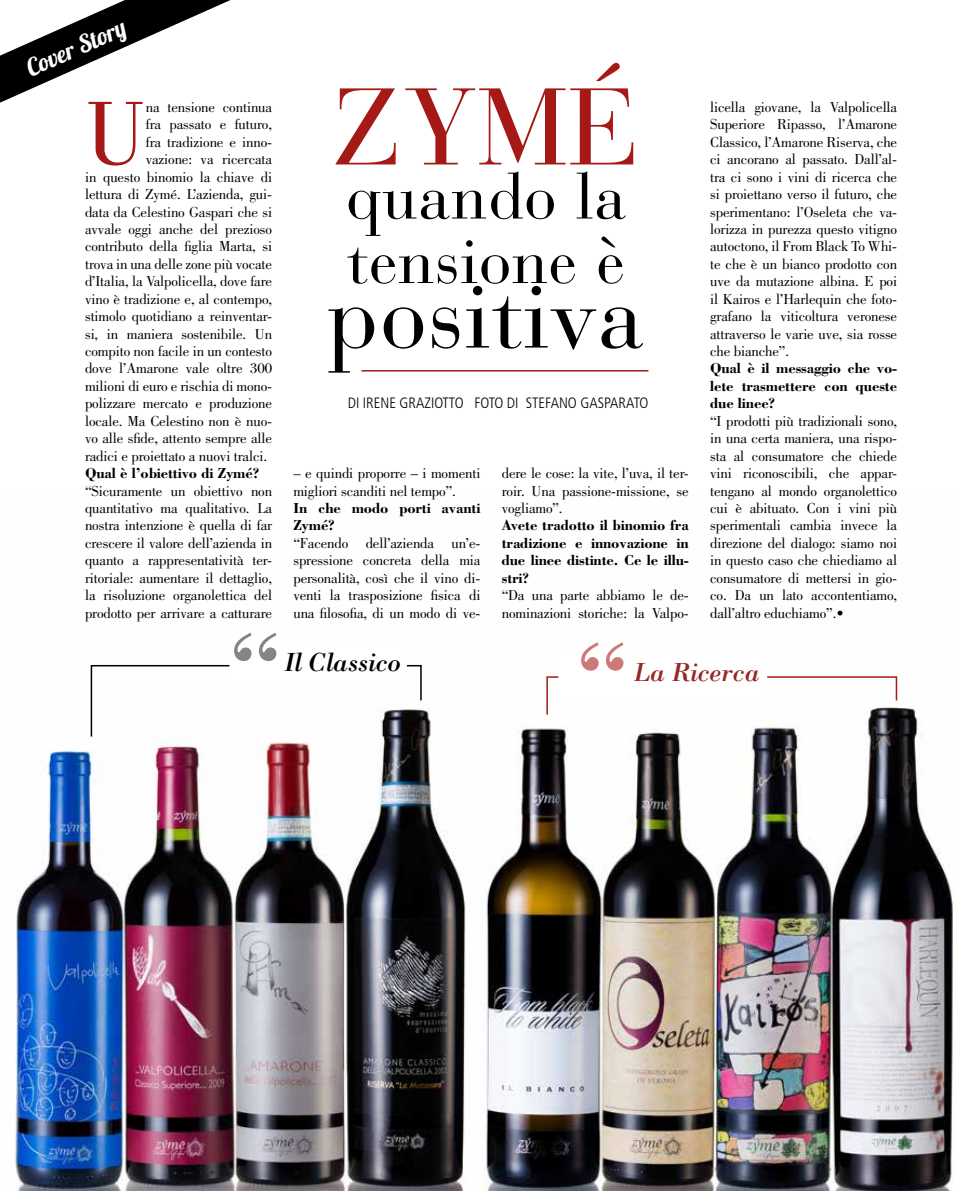
<style>
.page{position:relative;width:961px;height:1191px;background:#fff}
.page>*{position:absolute;margin:0;border:0;box-sizing:border-box;transform-origin:0 0}
.t1{font:108px "Bauer Bodoni Std";color:#a51a16}
.t2{font:93.3px "Bodoni Std";color:#a51a16}
.t3{font:93px "Bauer Bodoni Std";letter-spacing:.01em;color:#000}
.t4{font:64.5px/64.5px "Bauer Bodoni Std";letter-spacing:.01em;color:#000}
.t5{font:italic 27px "Bodoni Std";letter-spacing:-.01em;color:#000}
.t6{font:italic 27px "Bodoni Std";letter-spacing:-.01em;color:#932825}
.t7{font:24px "Lobster";color:#fff}
.t8{font:15px/17.4px "Bodoni Std";letter-spacing:-.01em;color:#000;text-align:justify}
.t9{font:700 15px/17.4px "Bodoni Std";letter-spacing:-.01em;color:#000;text-align:justify}
.t10{font:300 condensed 15px "Frutiger LT Std";color:#000}
</style>
<div class="page">
<img style="left:15px;top:708px;width:938px;height:483px">
<svg style="left:0;top:0;width:231px;height:103px"></svg>
<hr style="left:361px;top:370px;width:287px;height:1px;background:#a51a16">
<svg style="left:90px;top:632px;width:332px;height:106px"></svg>
<svg style="left:546px;top:642px;width:352px;height:74px"></svg>
<h3 class="t7" style="left:21px;top:55px;width:108px;rotate:-24deg">Cover Story</h3>
<h2 class="t2" style="left:85px;top:81px;width:63px">U</h2>
<p class="t8" style="left:146px;top:98px;width:128px">na tensione continua</p>
<p class="t8" style="left:146px;top:116px;width:128px">fra passato e futuro,</p>
<p class="t8" style="left:146px;top:133px;width:128px">fra tradizione e inno-</p>
<p class="t8" style="left:146px;top:151px;width:128px">vazione: va ricercata</p>
<p class="t8" style="left:85px;top:168px;width:189px">in questo binomio la chiave di</p>
<p class="t8" style="left:85px;top:186px;width:189px">lettura di Zymé. L’azienda, gui-</p>
<p class="t8" style="left:85px;top:203px;width:189px">data da Celestino Gaspari che si</p>
<p class="t8" style="left:85px;top:220px;width:189px">avvale oggi anche del prezioso</p>
<p class="t8" style="left:85px;top:238px;width:189px">contributo della figlia Marta, si</p>
<p class="t8" style="left:85px;top:255px;width:189px">trova in una delle zone più vocate</p>
<p class="t8" style="left:85px;top:273px;width:189px">d’Italia, la Valpolicella, dove fare</p>
<p class="t8" style="left:85px;top:290px;width:189px">vino è tradizione e, al contempo,</p>
<p class="t8" style="left:85px;top:308px;width:189px">stimolo quotidiano a reinventar-</p>
<p class="t8" style="left:85px;top:325px;width:189px">si, in maniera sostenibile. Un</p>
<p class="t8" style="left:85px;top:342px;width:189px">compito non facile in un contesto</p>
<p class="t8" style="left:85px;top:360px;width:189px">dove l’Amarone vale oltre 300</p>
<p class="t8" style="left:85px;top:377px;width:189px">milioni di euro e rischia di mono-</p>
<p class="t8" style="left:85px;top:395px;width:189px">polizzare mercato e produzione</p>
<p class="t8" style="left:85px;top:412px;width:189px">locale. Ma Celestino non è nuo-</p>
<p class="t8" style="left:85px;top:430px;width:189px">vo alle sfide, attento sempre alle</p>
<p class="t8" style="left:85px;top:447px;width:184px">radici e proiettato a nuovi tralci.</p>
<p class="t9" style="left:85px;top:464px;width:176px">Qual è l’obiettivo di Zymé?</p>
<p class="t8" style="left:85px;top:482px;width:189px">“Sicuramente un obiettivo non quantitativo ma qualitativo. La nostra intenzione è quella di far crescere il valore dell’azienda in quanto a rappresentatività ter&shy;ritoriale: aumentare il dettaglio, la risoluzione organolettica del prodotto per arrivare a catturare</p>
<h1 class="t1" style="left:331px;top:63px;width:311px">ZYMÉ</h1>
<h3 class="t4" style="left:345px;top:165px;width:283px">quando la tensione è</h3>
<h3 class="t3" style="left:328px;top:260px;width:318px">positiva</h3>
<p class="t10" style="left:348px;top:394px;width:302px">DI IRENE GRAZIOTTO FOTO DI STEFANO GASPARATO</p>
<p class="t8" style="left:293px;top:464px;width:189px">– e quindi proporre – i momenti migliori scanditi nel tempo”.</p>
<p class="t9" style="left:293px;top:499px;width:189px">In che modo porti avanti<br>Zymé?</p>
<p class="t8" style="left:293px;top:534px;width:189px">“Facendo dell’azienda un’e&shy;spressione concreta della mia personalità, così che il vino di&shy;venti la trasposizione fisica di una filosofia, di un modo di ve-</p>
<p class="t8" style="left:502px;top:464px;width:189px">dere le cose: la vite, l’uva, il ter&shy;roir. Una passione-missione, se vogliamo”.</p>
<p class="t9" style="left:502px;top:516px;width:189px">Avete tradotto il binomio fra tradizione e innovazione in due linee distinte. Ce le illu&shy;stri?</p>
<p class="t8" style="left:502px;top:586px;width:189px">“Da una parte abbiamo le de&shy;nominazioni storiche: la Valpo-</p>
<p class="t8" style="left:710px;top:98px;width:189px">licella giovane, la Valpolicella Superiore Ripasso, l’Amarone Classico, l’Amarone Riserva, che ci ancorano al passato. Dall’al&shy;tra ci sono i vini di ricerca che si proiettano verso il futuro, che sperimentano: l’Oseleta che va&shy;lorizza in purezza questo vitigno autoctono, il From Black To Whi&shy;te che è un bianco prodotto con uve da mutazione albina. E poi il Kairos e l’Harlequin che foto&shy;grafano la viticoltura veronese attraverso le varie uve, sia rosse che bianche”.</p>
<p class="t9" style="left:710px;top:359px;width:189px">Qual è il messaggio che vo&shy;lete trasmettere con queste due linee?</p>
<p class="t8" style="left:710px;top:412px;width:189px">“I prodotti più tradizionali sono, in una certa maniera, una rispo&shy;sta al consumatore che chiede vini riconoscibili, che appar&shy;tengano al mondo organolettico cui è abituato. Con i vini più sperimentali cambia invece la direzione del dialogo: siamo noi in questo caso che chiediamo al consumatore di mettersi in gio&shy;co. Da un lato accontentiamo, dall’altro educhiamo”.•</p>
<h3 class="t5" style="left:284px;top:645px;width:118px">Il Classico</h3>
<h3 class="t6" style="left:634px;top:656px;width:127px">La Ricerca</h3>
</div>
